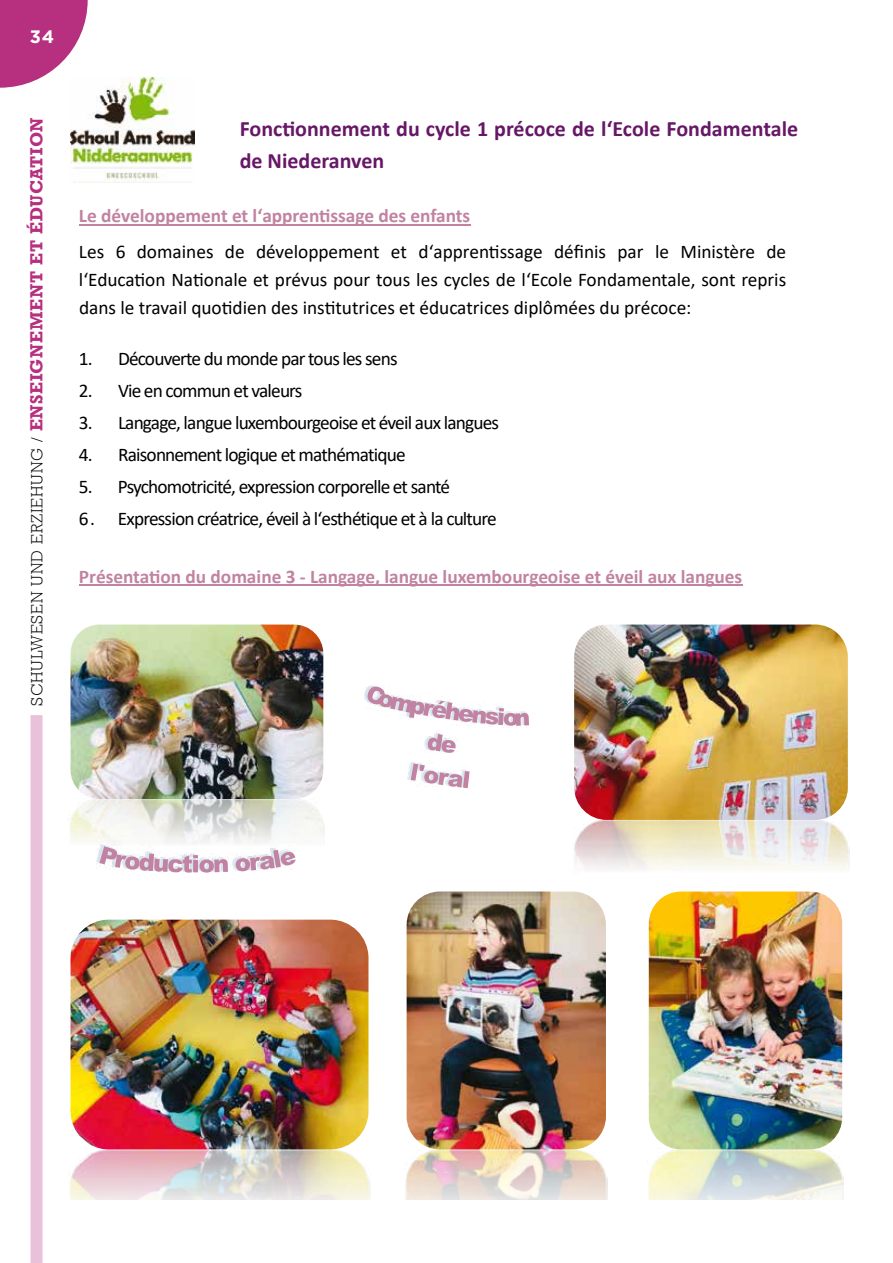
<style>
.page{position:relative;width:893px;height:1263px;background:#fff}
.page>*{position:absolute;margin:0;border:0;box-sizing:border-box;transform-origin:0 0}
.t1{font:700 22.05px/32.1px "Calibri";color:#661766}
.t2{font:19.35px/28px "Calibri";letter-spacing:-.045em;color:#000;text-align:justify}
.t3{font:700 19.35px "Calibri";color:#c183a1}
.t4{font:700 18px "Gotham";color:#fff}
.t5{font:300 16.5px "Rockwell";letter-spacing:.05em;color:#000}
.s1{font-weight:700;color:#b72f7f}
</style>
<div class="page">
<svg style="left:0;top:0;width:88px;height:88px"></svg>
<div style="left:31px;top:715px;width:12px;height:548px;background:#e9c1d8"></div>
<hr style="left:79px;top:224px;width:391px;height:1px;background:#c183a1">
<hr style="left:79px;top:585px;width:663px;height:1px;background:#c183a1">
<img style="left:71px;top:77px;width:123px;height:106px">
<img style="left:365px;top:685px;width:152px;height:95px">
<svg style="left:367px;top:686px;width:162px;height:40px"></svg>
<svg style="left:428px;top:734px;width:28px;height:19px"></svg>
<svg style="left:411px;top:763px;width:59px;height:25px"></svg>
<img style="left:405px;top:1149px;width:202px;height:50px">
<img style="left:407px;top:891px;width:199px;height:258px">
<img style="left:70px;top:799px;width:255px;height:176px">
<img style="left:71px;top:624px;width:252px;height:175px">
<img style="left:648px;top:1149px;width:196px;height:50px">
<img style="left:649px;top:1017px;width:193px;height:132px">
<img style="left:70px;top:1149px;width:300px;height:50px">
<img style="left:71px;top:920px;width:297px;height:229px">
<img style="left:572px;top:820px;width:277px;height:197px">
<img style="left:574px;top:624px;width:274px;height:196px">
<p class="t4" style="left:30px;top:26px;width:26px">34</p>
<p class="t5" style="left:28px;top:706px;width:590px;rotate:-90deg">SCHULWESEN UND ERZIEHUNG / <span class="s1">ENSEIGNEMENT ET ÉDUCATION</span></p>
<p class="t1" style="left:240px;top:112px;width:560px">Fonctionnement du cycle 1 précoce de l‘Ecole Fondamentale de Niederanven</p>
<p class="t3" style="left:79px;top:202px;width:393px">Le développement et l‘apprentissage des enfants</p>
<p class="t2" style="left:79px;top:237px;width:709px">Les 6 domaines de développement et d‘apprentissage définis par le Ministère de l‘Education Nationale et prévus pour tous les cycles de l‘Ecole Fondamentale, sont repris dans le travail quotidien des institutrices et éducatrices diplômées du précoce:</p>
<p class="t2" style="left:79px;top:344px;width:320px">1. Découverte du monde par tous les sens</p>
<p class="t2" style="left:79px;top:376px;width:225px">2. Vie en commun et valeurs</p>
<p class="t2" style="left:79px;top:408px;width:422px">3. Langage, langue luxembourgeoise et éveil aux langues</p>
<p class="t2" style="left:79px;top:440px;width:328px">4. Raisonnement logique et mathématique</p>
<p class="t2" style="left:79px;top:472px;width:373px">5. Psychomotricité, expression corporelle et santé</p>
<p class="t2" style="left:79px;top:504px;width:419px">6. Expression créatrice, éveil à l‘esthétique et à la culture</p>
<p class="t3" style="left:79px;top:562px;width:665px">Présentation du domaine 3 - Langage, langue luxembourgeoise et éveil aux langues</p>
</div>
